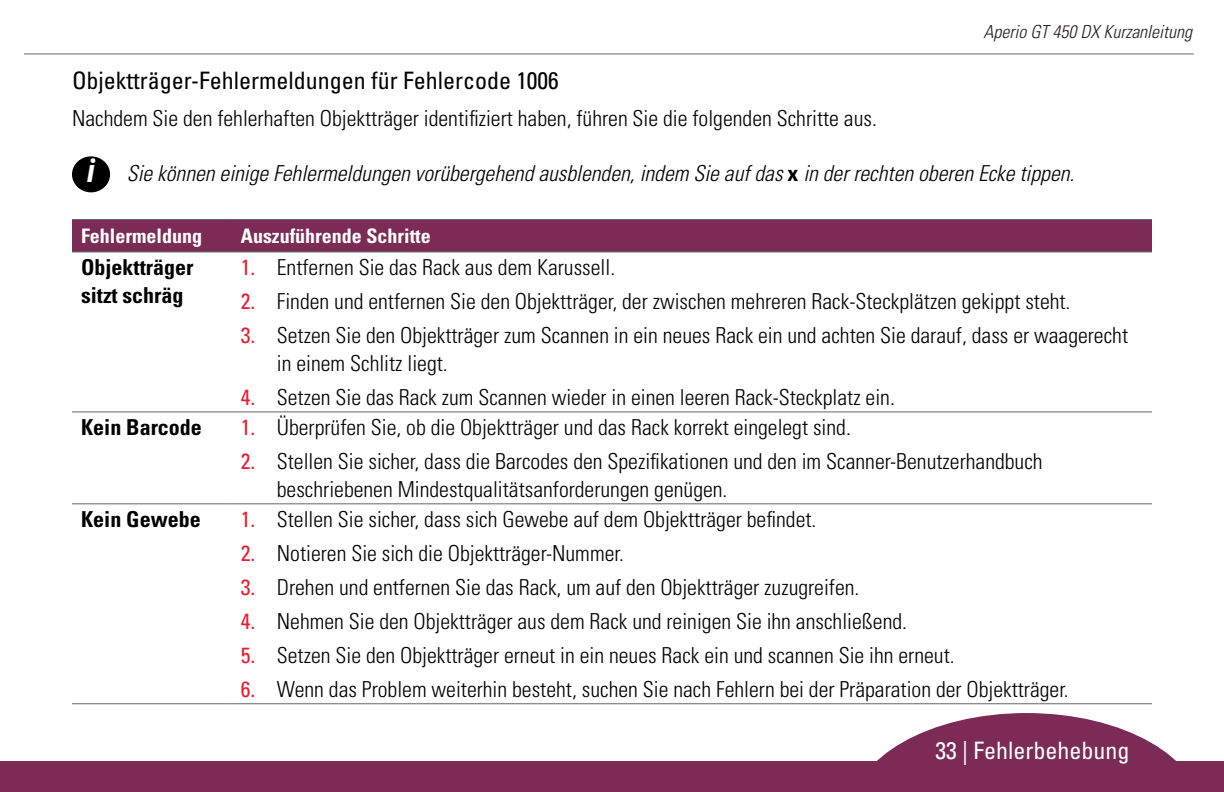
<style>
.page{position:relative;width:1224px;height:792px;background:#fff}
.page>*{position:absolute;margin:0;border:0;box-sizing:border-box;transform-origin:0 0}
.t1{font:italic 700 32px "Roboto Condensed";color:#fff}
.Heading_2QR_TB{font:condensed 24px "Univers LT Std";color:#000}
.t2{font:condensed 24px "Univers LT Std";color:#fff}
.Body{font:300 condensed 22px/28px "Univers LT Std";color:#000}
.Body_italic{font:italic 300 condensed 22px "Univers LT Std";color:#000}
.Table_cell_11pt_spac{font:700 condensed 22px/28px "Univers LT Std";color:#000}
.Table_cell_10pt_spac{font:700 condensed 20px "Univers LT Std";color:#fff}
.t3{font:italic 300 condensed 18px "Univers LT Std";color:#231f20}
.s1{font-weight:700;font-style:normal}
.s2{font-weight:400;color:#ed1b2f}
</style>
<div class="page">
<hr style="left:24px;top:54px;width:1170px;height:1px;background:#666">
<div style="left:0;top:762px;width:1224px;height:30px;background:#7b2b55"></div>
<svg style="left:852px;top:713px;width:349px;height:49px"></svg>
<div style="left:72px;top:156px;width:38px;height:36px;background:#000;border-radius:50%"></div>
<div style="left:72px;top:220px;width:1080px;height:31px;background:#7b2b55"></div>
<svg style="left:72px;top:252px;width:1080px;height:253px"></svg>
<hr style="left:72px;top:219px;width:160px;height:1px;background:#666">
<hr style="left:232px;top:219px;width:442px;height:1px;background:#666">
<hr style="left:674px;top:219px;width:478px;height:1px;background:#666">
<hr style="left:72px;top:251px;width:160px;height:1px;background:#666">
<hr style="left:232px;top:251px;width:442px;height:1px;background:#666">
<hr style="left:674px;top:251px;width:478px;height:1px;background:#666">
<hr style="left:72px;top:411px;width:160px;height:1px;background:#666">
<hr style="left:232px;top:411px;width:442px;height:1px;background:#666">
<hr style="left:674px;top:411px;width:478px;height:1px;background:#666">
<hr style="left:72px;top:503px;width:160px;height:1px;background:#666">
<hr style="left:232px;top:503px;width:442px;height:1px;background:#666">
<hr style="left:674px;top:503px;width:478px;height:1px;background:#666">
<hr style="left:72px;top:703px;width:160px;height:1px;background:#666">
<hr style="left:232px;top:703px;width:442px;height:1px;background:#666">
<hr style="left:674px;top:703px;width:478px;height:1px;background:#666">
<p class="t3" style="left:983px;top:21px;width:210px">Aperio GT 450 DX Kurzanleitung</p>
<p class="Heading_2QR_TB" style="left:72px;top:66px;width:488px">Objektträger-Fehlermeldungen für Fehlercode 1006</p>
<p class="Body" style="left:72px;top:105px;width:806px">Nachdem Sie den fehlerhaften Objektträger identifiziert haben, führen Sie die folgenden Schritte aus.</p>
<p class="t1" style="left:87px;top:148px;width:9px">i</p>
<p class="Body_italic" style="left:127px;top:160px;width:949px">Sie können einige Fehlermeldungen vorübergehend ausblenden, indem Sie auf das <span class="s1">x</span> in der rechten oberen Ecke tippen.</p>
<p class="Table_cell_10pt_spac" style="left:81px;top:224px;width:123px">Fehlermeldung</p>
<p class="Table_cell_10pt_spac" style="left:241px;top:224px;width:191px">Auszuführende Schritte</p>
<p class="Table_cell_11pt_spac" style="left:81px;top:253px;width:114px">Objektträger sitzt schräg</p>
<p class="Body" style="left:241px;top:253px;width:376px"><span class="s2">1.</span> Entfernen Sie das Rack aus dem Karussell.</p>
<p class="Body" style="left:241px;top:287px;width:831px"><span class="s2">2.</span> Finden und entfernen Sie den Objektträger, der zwischen mehreren Rack-Steckplätzen gekippt steht.</p>
<p class="Body" style="left:277px;top:321px;width:853px;text-indent:-36px"><span class="s2">3.</span> Setzen Sie den Objektträger zum Scannen in ein neues Rack ein und achten Sie darauf, dass er waagerecht in einem Schlitz liegt.</p>
<p class="Body" style="left:241px;top:383px;width:656px"><span class="s2">4.</span> Setzen Sie das Rack zum Scannen wieder in einen leeren Rack-Steckplatz ein.</p>
<p class="Table_cell_11pt_spac" style="left:81px;top:413px;width:122px">Kein Barcode</p>
<p class="Body" style="left:241px;top:413px;width:612px"><span class="s2">1.</span> Überprüfen Sie, ob die Objektträger und das Rack korrekt eingelegt sind.</p>
<p class="Body" style="left:277px;top:447px;width:767px;text-indent:-36px"><span class="s2">2.</span> Stellen Sie sicher, dass die Barcodes den Spezifikationen und den im Scanner-Benutzerhandbuch beschriebenen Mindestqualitätsanforderungen genügen.</p>
<p class="Table_cell_11pt_spac" style="left:81px;top:505px;width:121px">Kein Gewebe</p>
<p class="Body" style="left:241px;top:505px;width:577px"><span class="s2">1.</span> Stellen Sie sicher, dass sich Gewebe auf dem Objektträger befindet.</p>
<p class="Body" style="left:241px;top:539px;width:385px"><span class="s2">2.</span> Notieren Sie sich die Objektträger-Nummer.</p>
<p class="Body" style="left:241px;top:573px;width:620px"><span class="s2">3.</span> Drehen und entfernen Sie das Rack, um auf den Objektträger zuzugreifen.</p>
<p class="Body" style="left:241px;top:607px;width:668px"><span class="s2">4.</span> Nehmen Sie den Objektträger aus dem Rack und reinigen Sie ihn anschließend.</p>
<p class="Body" style="left:241px;top:641px;width:715px"><span class="s2">5.</span> Setzen Sie den Objektträger erneut in ein neues Rack ein und scannen Sie ihn erneut.</p>
<p class="Body" style="left:241px;top:675px;width:830px"><span class="s2">6.</span> Wenn das Problem weiterhin besteht, suchen Sie nach Fehlern bei der Präparation der Objektträger.</p>
<p class="t2" style="left:936px;top:735px;width:195px">33 | Fehlerbehebung</p>
</div>
